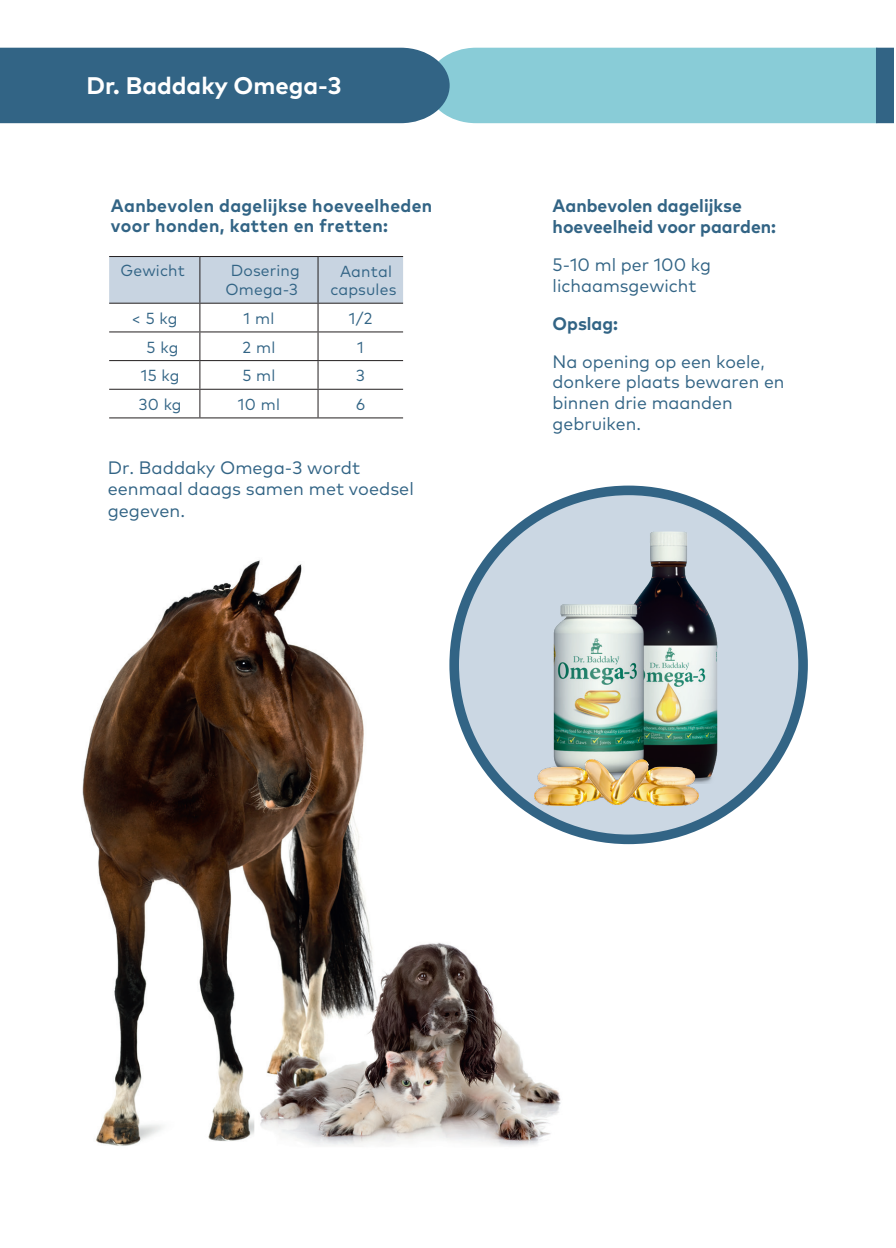
<style>
.page{position:relative;width:896px;height:1248px;background:#fff}
.page>*{position:absolute;margin:0;border:0;box-sizing:border-box;transform-origin:0 0}
.t1{font:700 24px "FF Mark Pro";color:#fff}
.t2{font:18px/20.8px "FF Mark Pro";color:#326485}
.t3{font:700 18px/20px "FF Mark Pro";letter-spacing:.02em;color:#326485}
.t4{font:700 18px/20.8px "FF Mark Pro";color:#326485}
.t5{font:16px/19px "FF Mark Pro";letter-spacing:.01em;color:#326485;text-align:center}
.s1{font-weight:700}
</style>
<div class="page">
<img style="left:82px;top:540px;width:489px;height:606px">
<svg style="left:109px;top:256px;width:294px;height:161px"></svg>
<hr style="left:109px;top:417px;width:91px;height:1px;background:#231f20">
<hr style="left:200px;top:417px;width:118px;height:1px;background:#231f20">
<hr style="left:318px;top:417px;width:85px;height:1px;background:#231f20">
<div style="left:454px;top:490px;width:349px;height:349px;background:#cbd7e3;border-radius:50%"></div>
<div style="left:449px;top:485px;width:359px;height:359px;border:10px solid #326485;border-radius:50%"></div>
<img style="left:637px;top:531px;width:81px;height:252px">
<img style="left:553px;top:599px;width:99px;height:160px">
<img style="left:535px;top:759px;width:75px;height:46px">
<img style="left:610px;top:759px;width:88px;height:46px">
<svg style="left:0;top:48px;width:893px;height:75px;background:#5d97ad"></svg>
<h1 class="t1" style="left:86px;top:67px;width:257px">Dr. Baddaky Omega-3</h1>
<p class="t3" style="left:111px;top:194px;width:323px">Aanbevolen dagelijkse hoeveelheden voor honden, katten en fretten:</p>
<p class="t4" style="left:552px;top:194px;width:225px">Aanbevolen dagelijkse hoeveelheid voor paarden:</p>
<p class="t2" style="left:552px;top:252px;width:160px">5-10 ml per 100 kg lichaamsgewicht</p>
<p class="t2" style="left:552px;top:303px;width:214px;line-height:37.6px"><span class="s1">Opslag:<br></span>Na opening op een koele,</p>
<p class="t2" style="left:552px;top:370px;width:233px">donkere plaats bewaren en binnen drie maanden gebruiken.</p>
<p class="t5" style="left:120px;top:260px;width:66px">Gewicht</p>
<p class="t5" style="left:226px;top:260px;width:76px">Dosering<br>Omega-3</p>
<p class="t5" style="left:330px;top:260px;width:68px">Aantal capsules</p>
<p class="t5" style="left:131px;top:307px;width:48px">&lt; 5 kg</p>
<p class="t5" style="left:244px;top:307px;width:32px">1 ml</p>
<p class="t5" style="left:349px;top:307px;width:25px">1/2</p>
<p class="t5" style="left:146px;top:336px;width:33px">5 kg</p>
<p class="t5" style="left:243px;top:336px;width:34px">2 ml</p>
<p class="t5" style="left:357px;top:336px;width:8px">1</p>
<p class="t5" style="left:141px;top:365px;width:40px">15 kg</p>
<p class="t5" style="left:242px;top:365px;width:35px">5 ml</p>
<p class="t5" style="left:356px;top:365px;width:10px">3</p>
<p class="t5" style="left:139px;top:393px;width:44px">30 kg</p>
<p class="t5" style="left:238px;top:393px;width:44px">10 ml</p>
<p class="t5" style="left:356px;top:393px;width:11px">6</p>
<p class="t2" style="left:108px;top:455px;width:308px;line-height:21.6px">Dr. Baddaky Omega-3 wordt eenmaal daags samen met voedsel gegeven.</p>
</div>
